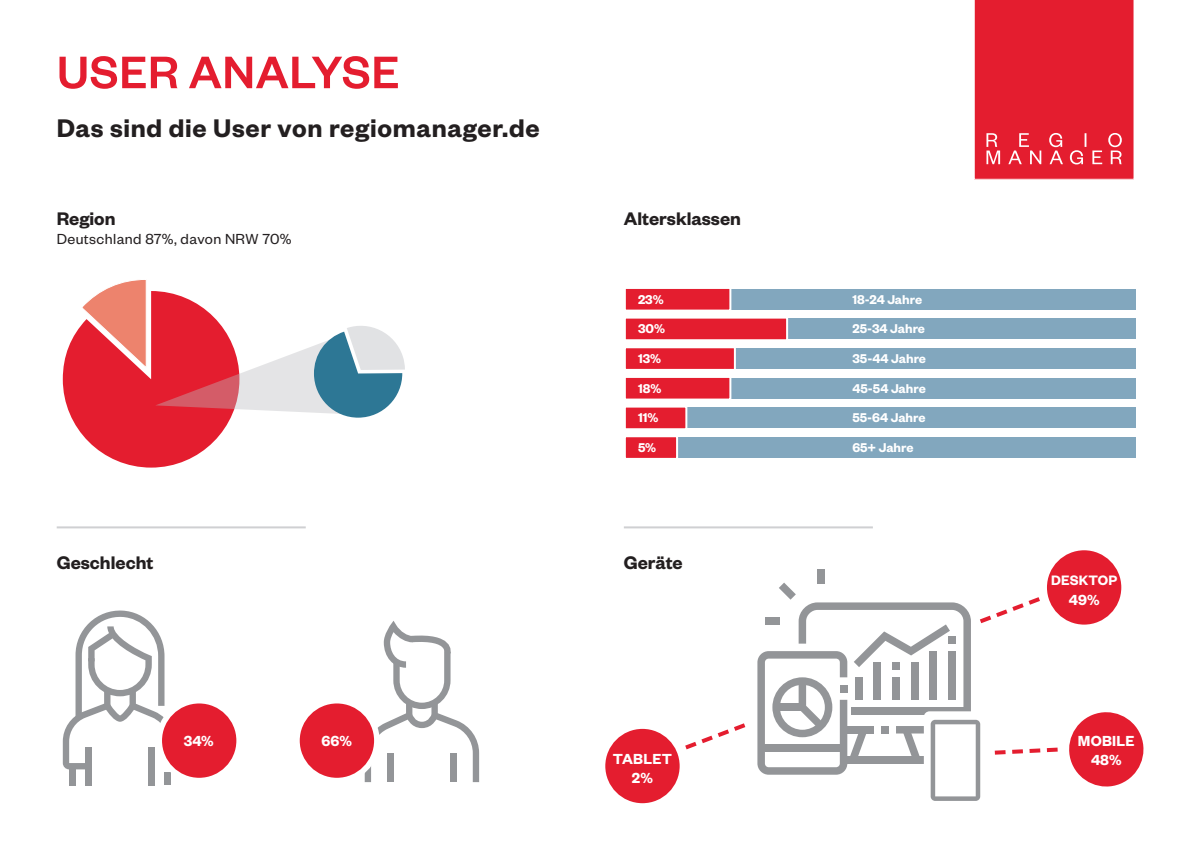
<style>
.page{position:relative;width:1191px;height:842px;background:#fff}
.page>*{position:absolute;margin:0;border:0;box-sizing:border-box;transform-origin:0 0}
.t1{font:500 50px "Founders Grotesk";letter-spacing:.015em;color:#e41d2f}
.t2{font:600 28px "Founders Grotesk";letter-spacing:.025em;color:#231f20}
.t3{font:600 20px "Founders Grotesk";color:#231f20}
.t4{font:16px "Founders Grotesk";letter-spacing:.025em;color:#231f20}
.t5{font:600 16px/19.2px "Founders Grotesk";letter-spacing:.015em;color:#fff;text-align:center}
.t6{font:600 15px "Founders Grotesk";letter-spacing:.01em;color:#fff}
.t7{font:600 14px "Founders Grotesk";color:#fff}
</style>
<div class="page">
<svg style="left:63px;top:280px;width:342px;height:188px"></svg>
<div style="left:85px;top:747px;width:6px;height:38px;background:#939598"></div>
<div style="left:149px;top:747px;width:6px;height:38px;background:#939598"></div>
<div style="left:69px;top:766px;width:6px;height:19px;background:#939598"></div>
<div style="left:164px;top:772px;width:7px;height:13px;background:#939598"></div>
<svg style="left:63px;top:610px;width:102px;height:159px"></svg>
<div style="left:159px;top:701px;width:80px;height:79px;background:#e41d2f;border-radius:50%"></div>
<div style="left:156px;top:698px;width:86px;height:85px;border:6px solid #fff;border-radius:50%"></div>
<div style="left:297px;top:701px;width:80px;height:79px;background:#e41d2f;border-radius:50%"></div>
<div style="left:294px;top:698px;width:86px;height:85px;border:6px solid #fff;border-radius:50%"></div>
<svg style="left:365px;top:621px;width:114px;height:161px"></svg>
<div style="left:1044px;top:547px;width:80px;height:80px;background:#e41d2f;border-radius:50%"></div>
<div style="left:1041px;top:545px;width:85px;height:85px;border:6px solid #fff;border-radius:50%"></div>
<div style="left:602px;top:726px;width:80px;height:80px;background:#e41d2f;border-radius:50%"></div>
<div style="left:600px;top:723px;width:85px;height:86px;border:6px solid #fff;border-radius:50%"></div>
<div style="left:817px;top:569px;width:8px;height:15px;background:#939598"></div>
<svg style="left:681px;top:723px;width:65px;height:30px"></svg>
<svg style="left:757px;top:583px;width:387px;height:218px"></svg>
<div style="left:974px;top:0;width:160px;height:180px;background:#e41d2f"></div>
<hr style="left:57px;top:526px;width:249px;height:2px;background:#cfd0d2">
<hr style="left:624px;top:526px;width:249px;height:2px;background:#cfd0d2">
<div style="left:626px;top:319px;width:509px;height:20px;background:#82a7be"></div>
<div style="left:626px;top:348px;width:509px;height:21px;background:#82a7be"></div>
<div style="left:626px;top:378px;width:509px;height:21px;background:#82a7be"></div>
<div style="left:626px;top:408px;width:509px;height:20px;background:#82a7be"></div>
<div style="left:626px;top:437px;width:509px;height:21px;background:#82a7be"></div>
<div style="left:626px;top:289px;width:509px;height:21px;background:#82a7be"></div>
<svg style="left:625px;top:288px;width:164px;height:170px"></svg>
<h1 class="t1" style="left:57px;top:41px;width:344px">USER ANALYSE</h1>
<h2 class="t2" style="left:57px;top:111px;width:484px">Das sind die User von regiomanager.de</h2>
<h3 class="t3" style="left:57px;top:206px;width:60px">Region</h3>
<p class="t4" style="left:57px;top:229px;width:236px">Deutschland 87%, davon NRW 70%</p>
<h3 class="t3" style="left:57px;top:550px;width:98px">Geschlecht</h3>
<p class="t5" style="left:184px;top:730px;width:31px">34%</p>
<p class="t5" style="left:322px;top:730px;width:32px">66%</p>
<h3 class="t3" style="left:624px;top:206px;width:119px">Altersklassen</h3>
<p class="t7" style="left:638px;top:290px;width:27px">23%</p>
<p class="t7" style="left:852px;top:290px;width:71px">18-24 Jahre</p>
<p class="t7" style="left:638px;top:319px;width:29px">30%</p>
<p class="t7" style="left:852px;top:319px;width:74px">25-34 Jahre</p>
<p class="t7" style="left:638px;top:350px;width:25px">13%</p>
<p class="t7" style="left:852px;top:350px;width:75px">35-44 Jahre</p>
<p class="t7" style="left:638px;top:379px;width:25px">18%</p>
<p class="t7" style="left:852px;top:379px;width:75px">45-54 Jahre</p>
<p class="t7" style="left:638px;top:409px;width:22px">11%</p>
<p class="t7" style="left:852px;top:409px;width:75px">55-64 Jahre</p>
<p class="t7" style="left:638px;top:439px;width:20px">5%</p>
<p class="t7" style="left:852px;top:439px;width:63px">65+ Jahre</p>
<h3 class="t3" style="left:624px;top:550px;width:60px">Geräte</h3>
<p class="t5" style="left:613px;top:748px;width:60px">TABLET<br>2%</p>
<p class="t6" style="left:1051px;top:571px;width:67px">DESKTOP</p>
<p class="t5" style="left:1068px;top:589px;width:32px">49%</p>
<p class="t5" style="left:1078px;top:730px;width:58px">MOBILE<br>48%</p>
</div>
